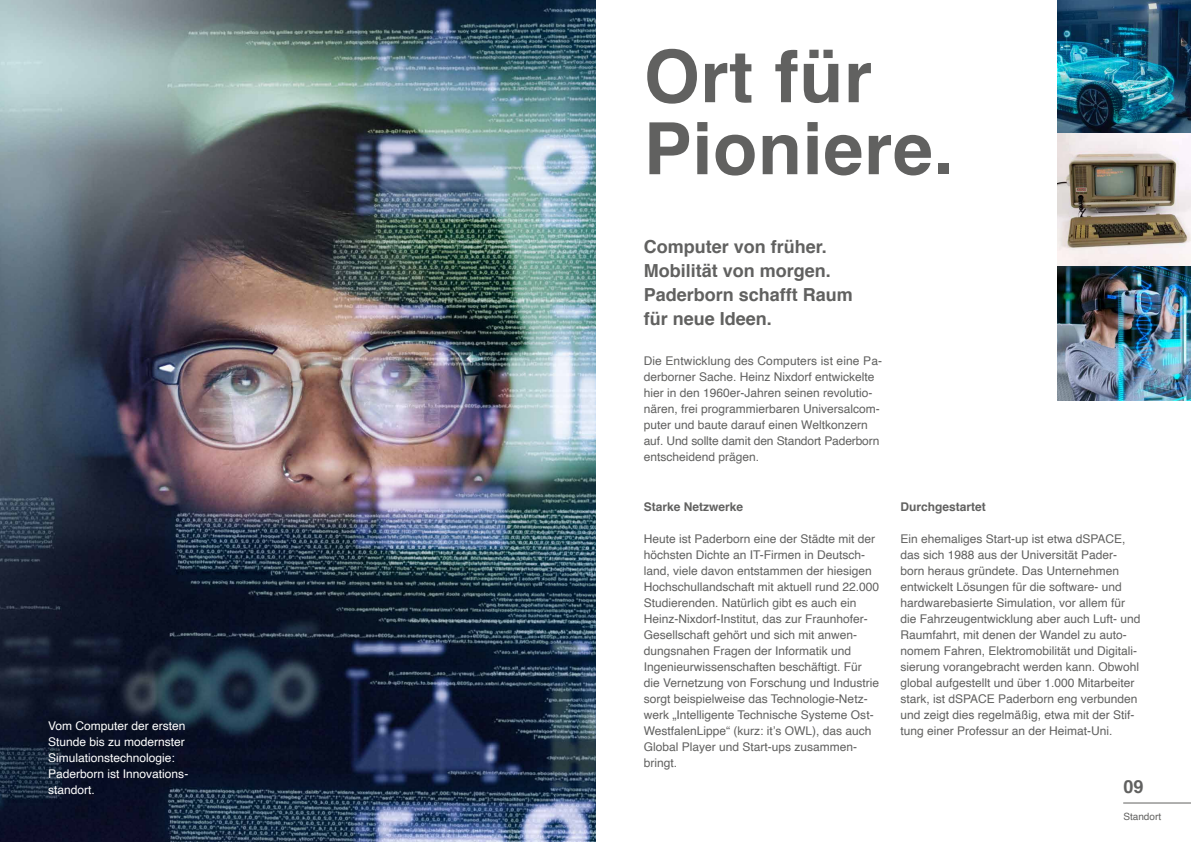
<style>
.page{position:relative;width:1191px;height:842px;background:#fff}
.page>*{position:absolute;margin:0;border:0;box-sizing:border-box;transform-origin:0 0}
.t1{font:700 72px/72px "Helvetica";letter-spacing:.01em;color:#616160}
.t2{font:700 18px/24px "Helvetica";color:#616160}
.t3{font:12px/16px "Helvetica";color:#616160}
.t4{font:12px/16px "Helvetica";color:#fff}
.t5{font:700 12px "Helvetica";color:#616160}
.t6{font:10px "Helvetica";color:#616160}
</style>
<div class="page">
<img style="left:0;top:0;width:595px;height:842px">
<img style="left:1057px;top:0;width:134px;height:267px">
<svg style="left:1057px;top:133px;width:134px;height:133px"></svg>
<img style="left:1057px;top:267px;width:134px;height:133px">
<hr style="left:1123px;top:802px;width:68px;height:1px;background:#616160">
<p class="t4" style="left:48px;top:718px;width:142px">Vom Computer der ersten<br>Stunde bis zu modernster<br>Simulationstechnologie:<br>Paderborn ist Innovations&shy;standort.</p>
<h1 class="t1" style="left:643px;top:42px;width:311px">Ort für<br>Pioniere.</h1>
<h2 class="t2" style="left:643px;top:235px;width:211px">Computer von früher.<br>Mobilität von morgen.<br>Paderborn schafft Raum für neue Ideen.</h2>
<p class="t3" style="left:643px;top:353px;width:240px">Die Entwicklung des Computers ist eine Pa&shy;derborner Sache. Heinz Nixdorf entwickelte hier in den 1960er-Jahren seinen revolutio&shy;nären, frei programmierbaren Universalcom&shy;puter und baute darauf einen Weltkonzern auf. Und sollte damit den Standort Paderborn entscheidend prägen.</p>
<p class="t5" style="left:643px;top:497px;width:101px">Starke Netzwerke</p>
<p class="t3" style="left:643px;top:531px;width:237px">Heute ist Paderborn eine der Städte mit der höchsten Dichte an IT-Firmen in Deutsch&shy;land, viele davon entstammen der hiesigen Hochschullandschaft mit aktuell rund 22.000<br>Studierenden. Natürlich gibt es auch ein Heinz-Nixdorf-Institut, das zur Fraunhofer-Gesellschaft gehört und sich mit anwen&shy;dungsnahen Fragen der Informatik und Ingenieurwissenschaften beschäftigt. Für die Vernetzung von Forschung und Industrie sorgt beispielweise das Technologie-Netz&shy;werk „Intelligente Technische Systeme Ost-WestfalenLippe“ (kurz: it’s OWL), das auch Global Player und Start-ups zusammen&shy;bringt.</p>
<p class="t5" style="left:900px;top:497px;width:87px">Durchgestartet</p>
<p class="t3" style="left:900px;top:531px;width:242px">Ein ehemaliges Start-up ist etwa dSPACE, das sich 1988 aus der Universität Pader&shy;born heraus gründete. Das Unternehmen entwickelt Lösungen für die software- und hardwarebasierte Simulation, vor allem für die Fahrzeugentwicklung aber auch Luft- und Raumfahrt, mit denen der Wandel zu auto&shy;nomem Fahren, Elektromobilität und Digitali&shy;sierung vorangebracht werden kann. Obwohl global aufgestellt und über 1.000 Mitarbeiter stark, ist dSPACE Paderborn eng verbunden und zeigt dies regelmäßig, etwa mit der Stif&shy;tung einer Professur an der Heimat-Uni.</p>
<h2 class="t2" style="left:1123px;top:775px;width:22px">09</h2>
<p class="t6" style="left:1123px;top:808px;width:39px">Standort</p>
</div>
